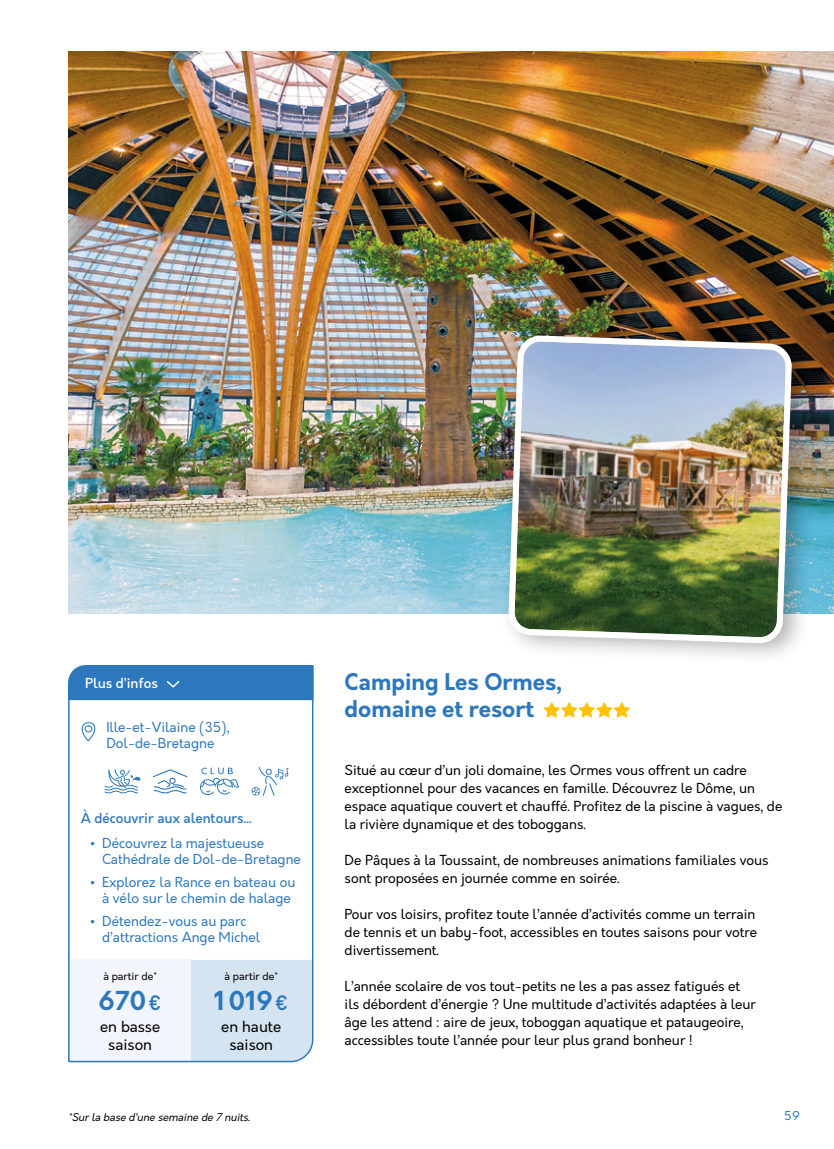
<style>
.page{position:relative;width:834px;height:1149px;background:#fff}
.page>*{position:absolute;margin:0;border:0;box-sizing:border-box;transform-origin:0 0}
.t1{font:700 25.5px "Orkney";color:#2d78bc}
.t2{font:700 22.5px/27px "Orkney";color:#2d78bc}
.t3{font:15px/18px "Orkney";color:#000;text-align:center}
.t4{font:13.5px/18px "Orkney";color:#000}
.t5{font:13.5px/16.2px "Orkney";color:#2d78bc}
.t6{font:500 13.5px "Orkney";color:#2d78bc}
.t7{font:500 13.5px "Orkney";color:#fff}
.t8{font:12px "Orkney";color:#2d78bc}
.t9{font:italic 10.5px "Orkney";color:#000}
.t10{font:10.5px "Orkney";color:#000}
.s1{font-size:19.5px}
</style>
<div class="page">
<img style="left:68px;top:51px;width:765px;height:562px">
<div style="left:498px;top:321px;width:320px;height:344px;background:#000;opacity:.3"></div>
<img style="left:505px;top:332px;width:290px;height:314px">
<svg style="left:68px;top:665px;width:246px;height:397px"></svg>
<svg style="left:543px;top:702px;width:87px;height:15px"></svg>
<svg style="left:104px;top:769px;width:36px;height:24px"></svg>
<svg style="left:153px;top:769px;width:34px;height:24px"></svg>
<svg style="left:251px;top:766px;width:38px;height:29px"></svg>
<svg style="left:200px;top:767px;width:39px;height:27px"></svg>
<p class="t7" style="left:85px;top:673px;width:74px">Plus d’infos</p>
<p class="t5" style="left:106px;top:719px;width:125px">Ille-et-Vilaine (35),<br>Dol-de-Bretagne</p>
<p class="t6" style="left:81px;top:809px;width:172px">À découvrir aux alentours...</p>
<p class="t5" style="left:102px;top:835px;width:200px;text-indent:-13px">• Découvrez la majestueuse<br>Cathédrale de Dol-de-Bretagne</p>
<p class="t5" style="left:102px;top:874px;width:195px;text-indent:-13px">• Explorez la Rance en bateau ou à vélo sur le chemin de halage</p>
<p class="t5" style="left:102px;top:912px;width:160px;text-indent:-13px">• Détendez-vous au parc d’attractions Ange Michel</p>
<p class="t10" style="left:103px;top:969px;width:55px">à partir de*</p>
<h1 class="t1" style="left:98px;top:982px;width:65px">670<span class="s1">€</span></h1>
<p class="t3" style="left:100px;top:1017px;width:62px">en basse saison</p>
<p class="t10" style="left:224px;top:969px;width:55px">à partir de*</p>
<h1 class="t1" style="left:214px;top:982px;width:75px">1019<span class="s1">€</span></h1>
<p class="t3" style="left:221px;top:1017px;width:62px">en haute saison</p>
<h2 class="t2" style="left:344px;top:669px;width:218px">Camping Les Ormes, domaine et resort</h2>
<p class="t4" style="left:344px;top:760px;width:439px">Situé au cœur d’un joli domaine, les Ormes vous offrent un cadre exceptionnel pour des vacances en famille. Découvrez le Dôme, un espace aquatique couvert et chauffé. Profitez de la piscine à vagues, de la rivière dynamique et des toboggans.</p>
<p class="t4" style="left:344px;top:850px;width:425px">De Pâques à la Toussaint, de nombreuses animations familiales vous sont proposées en journée comme en soirée.</p>
<p class="t4" style="left:344px;top:904px;width:414px">Pour vos loisirs, profitez toute l’année d’activités comme un terrain de tennis et un baby-foot, accessibles en toutes saisons pour votre divertissement.</p>
<p class="t4" style="left:344px;top:976px;width:413px">L’année scolaire de vos tout-petits ne les a pas assez fatigués et ils débordent d’énergie ? Une multitude d’activités adaptées à leur âge les attend : aire de jeux, toboggan aquatique et pataugeoire, accessibles toute l’année pour leur plus grand bonheur !</p>
<p class="t9" style="left:68px;top:1109px;width:186px">*Surla base d’une semaine de 7 nuits.</p>
<p class="t8" style="left:783px;top:1107px;width:17px">59</p>
</div>
